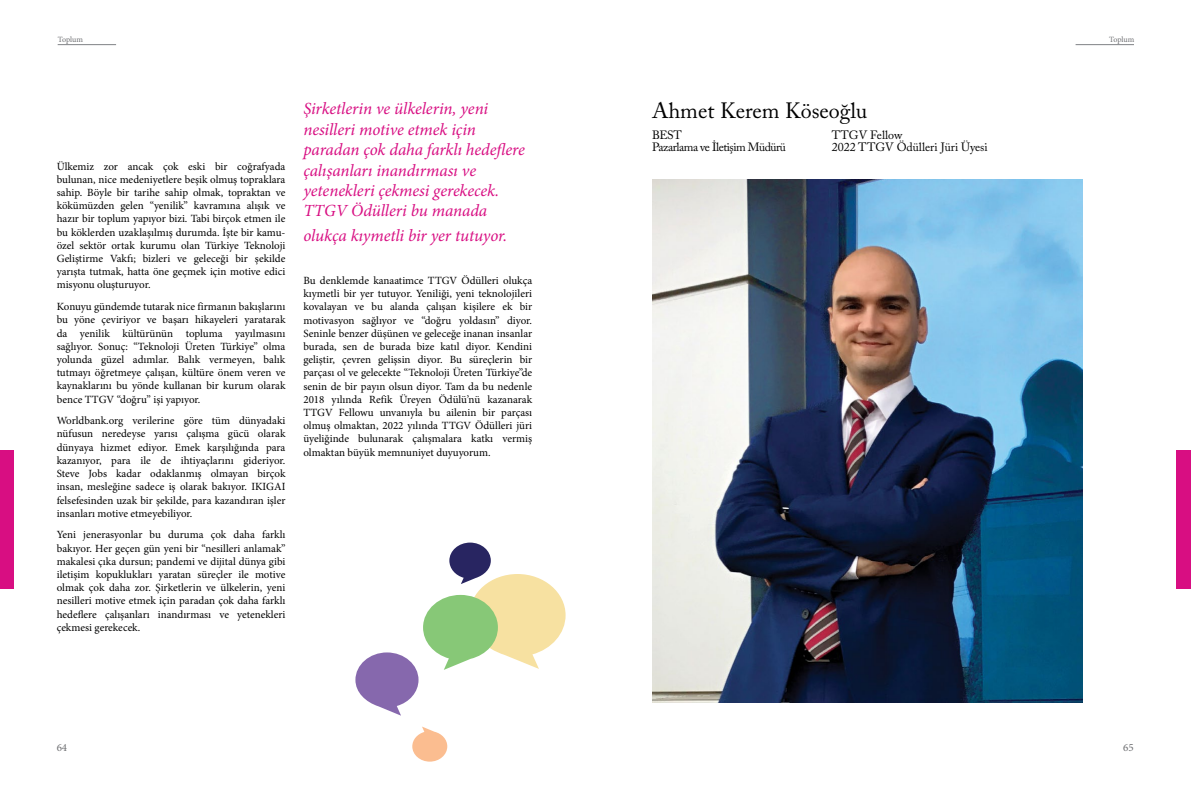
<style>
.page{position:relative;width:1191px;height:794px;background:#fff}
.page>*{position:absolute;margin:0;border:0;box-sizing:border-box;transform-origin:0 0}
.t1{font:22px "Adobe Caslon Pro";color:#000}
.t2{font:italic 17px/20.4px "Minion Pro";letter-spacing:-.005em;color:#d80e82}
.t3{font:12px/12px "Adobe Caslon Pro";letter-spacing:-.01em;color:#000}
.t4{font:12px/12px "Adobe Caslon Pro";letter-spacing:-.04em;color:#000}
.t5{font:11px/13.2px "Minion Pro";color:#000;text-align:justify}
.t6{font:11px "Minion Pro";color:#6d6e71}
.t7{font:8px "Minion Pro";letter-spacing:-.01em;color:#6d6e71}
</style>
<div class="page">
<img style="left:652px;top:179px;width:430px;height:523px">
<div style="left:0;top:450px;width:13px;height:139px;background:#d80e82"></div>
<hr style="left:58px;top:44px;width:58px;height:1px;background:#808285">
<hr style="left:1075px;top:44px;width:59px;height:1px;background:#808285">
<div style="left:1176px;top:450px;width:15px;height:139px;background:#d80e82"></div>
<svg style="left:412px;top:726px;width:35px;height:35px"></svg>
<svg style="left:355px;top:542px;width:210px;height:173px"></svg>
<p class="t7" style="left:58px;top:34px;width:27px">Toplum</p>
<p class="t7" style="left:1109px;top:34px;width:27px">Toplum</p>
<p class="t5" style="left:57px;top:159px;width:230px">Ülkemiz zor ancak çok eski bir coğrafyada bulunan, nice medeniyetlere beşik olmuş topraklara sahip. Böyle bir tarihe sahip olmak, topraktan ve kökümüzden gelen “yenilik” kavramına alışık ve hazır bir toplum yapıyor bizi. Tabi birçok etmen ile bu köklerden uzaklaşılmış durumda. İşte bir kamu&shy;özel sektör ortak kurumu olan Türkiye Teknoloji Geliştirme Vakfı; bizleri ve geleceği bir şekilde yarışta tutmak, hatta öne geçmek için motive edici misyonu oluşturuyor.</p>
<p class="t5" style="left:57px;top:300px;width:230px">Konuyu gündemde tutarak nice firmanın bakışlarını bu yöne çeviriyor ve başarı hikayeleri yaratarak da yenilik kültürünün topluma yayılmasını sağlıyor. Sonuç: “Teknoloji Üreten Türkiye” olma yolunda güzel adımlar. Balık vermeyen, balık tutmayı öğretmeye çalışan, kültüre önem veren ve kaynaklarını bu yönde kullanan bir kurum olarak bence TTGV “doğru” işi yapıyor.</p>
<p class="t5" style="left:57px;top:414px;width:230px">Worldbank.org verilerine göre tüm dünyadaki nüfusun neredeyse yarısı çalışma gücü olarak dünyaya hizmet ediyor. Emek karşılığında para kazanıyor, para ile de ihtiyaçlarını gideriyor.<br>Steve Jobs kadar odaklanmış olmayan birçok insan, mesleğine sadece iş olarak bakıyor. IKIGAI felsefesinden uzak bir şekilde, para kazandıran işler insanları motive etmeyebiliyor.</p>
<p class="t5" style="left:57px;top:528px;width:230px">Yeni jenerasyonlar bu duruma çok daha farklı bakıyor. Her geçen gün yeni bir “nesilleri anlamak” makalesi çıka dursun; pandemi ve dijital dünya gibi iletişim kopuklukları yaratan süreçler ile motive olmak çok daha zor. Şirketlerin ve ülkelerin, yeni nesilleri motive etmek için paradan çok daha farklı hedeflere çalışanları inandırması ve yetenekleri çekmesi gerekecek.</p>
<h2 class="t2" style="left:303px;top:99px;width:223px">Şirketlerin ve ülkelerin, yeni nesilleri motive etmek için paradan çok daha farklı hedeflere çalışanları inandırması ve yetenekleri çekmesi gerekecek.<br>TTGV Ödülleri bu manada</h2>
<h2 class="t2" style="left:303px;top:225px;width:205px">olukça kıymetli bir yer tutuyor.</h2>
<p class="t5" style="left:303px;top:274px;width:230px">Bu denklemde kanaatimce TTGV Ödülleri olukça kıymetli bir yer tutuyor. Yeniliği, yeni teknolojileri kovalayan ve bu alanda çalışan kişilere ek bir motivasyon sağlıyor ve “doğru yoldasın” diyor.<br>Seninle benzer düşünen ve geleceğe inanan insanlar burada, sen de burada bize katıl diyor. Kendini geliştir, çevren gelişsin diyor. Bu süreçlerin bir parçası ol ve gelecekte “Teknoloji Üreten Türkiye”de senin de bir payın olsun diyor. Tam da bu nedenle 2018 yılında Refik Üreyen Ödülü’nü kazanarak TTGV Fellowu unvanıyla bu ailenin bir parçası olmuş olmaktan, 2022 yılında TTGV Ödülleri jüri üyeliğinde bulunarak çalışmalara katkı vermiş olmaktan büyük memnuniyet duyuyorum.</p>
<h1 class="t1" style="left:652px;top:98px;width:217px">Ahmet Kerem Köseoğlu</h1>
<p class="t4" style="left:652px;top:129px;width:135px">BEST<br>Pazarlama ve İletişim Müdürü</p>
<p class="t3" style="left:831px;top:129px;width:157px">TTGV Fellow<br>2022 TTGV Ödülleri Jüri Üyesi</p>
<p class="t6" style="left:57px;top:740px;width:12px">64</p>
<p class="t6" style="left:1123px;top:740px;width:12px">65</p>
</div>
